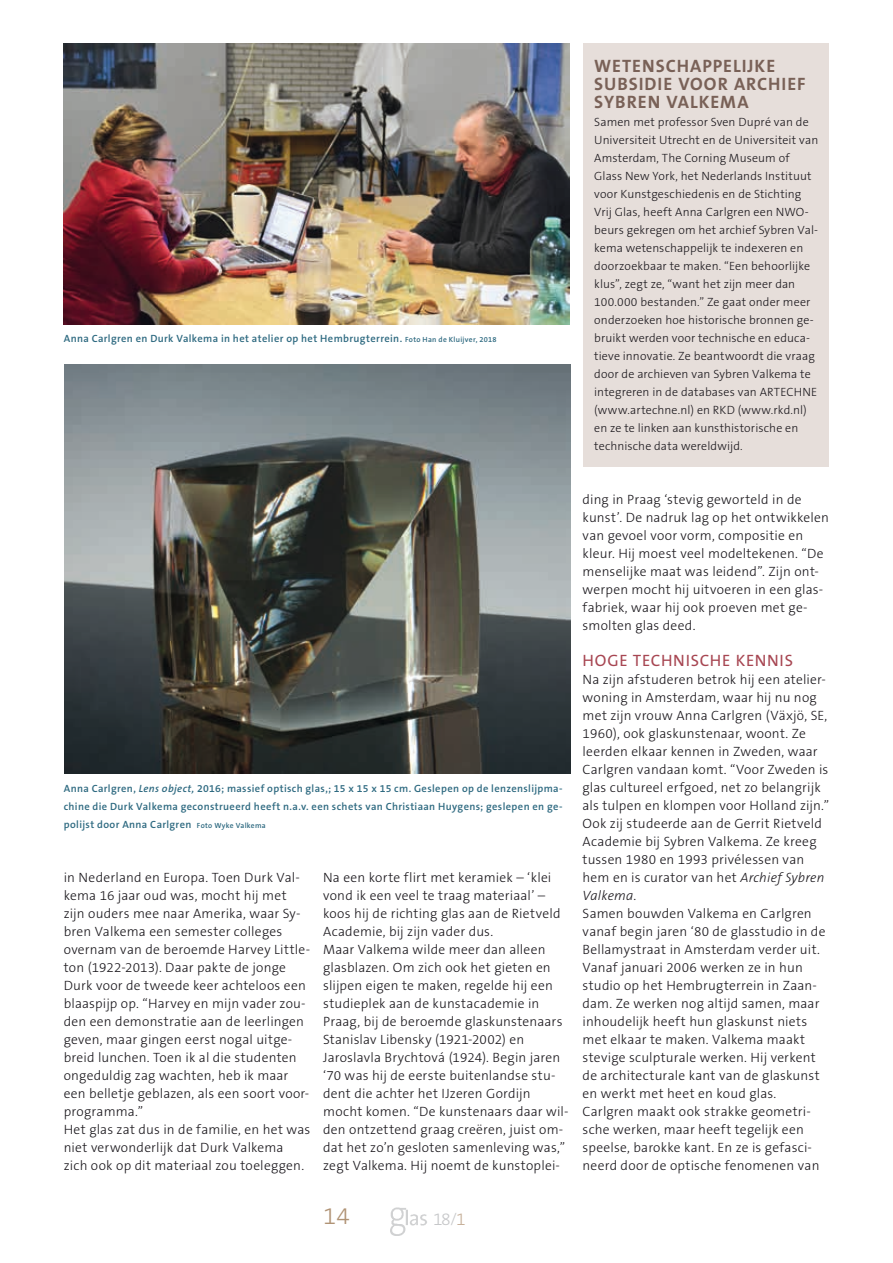
<style>
.page{position:relative;width:893px;height:1263px;background:#fff}
.page>*{position:absolute;margin:0;border:0;box-sizing:border-box;transform-origin:0 0}
.t1{font:300 24px "The Sans B3";color:#b09375}
.t2{font:700 18px/18px "The Sans B7";letter-spacing:.055em;color:#796157}
.t3{font:300 17.55px "The Sans B3";color:#c6c7c9}
.t4{font:16.5px "The Sans B5 Plain";letter-spacing:.045em;color:#a74652}
.t5{font:300 13.5px/18px "The Sans B3";letter-spacing:.01em;color:#1a171c}
.t6{font:300 12px/18px "The Sans B3";letter-spacing:.01em;color:#1a171c}
.t7{font:600 10.5px/18px "The Sans B6";letter-spacing:.035em;color:#2d6980;text-align:justify}
.s1{font-size:7.5px}
.s2{font-style:italic}
.s3{font-family:"The Sans B4";font-size:13.35px}
.s4{color:#c7b19b}
</style>
<div class="page">
<img style="left:390px;top:1207px;width:37px;height:28px">
<div style="left:583px;top:43px;width:245px;height:424px;background:#e6deda"></div>
<img style="left:64px;top:43px;width:506px;height:281px">
<img style="left:64px;top:364px;width:506px;height:409px">
<p class="t7" style="left:64px;top:330px;width:434px">Anna Carlgren en Durk Valkema in het atelier op het Hembrugterrein. <span class="s1">Foto Han de Kluijver, 2018</span></p>
<h2 class="t2" style="left:594px;top:58px;width:213px">WETENSCHAPPELIJKE<br>SUBSIDIE VOOR ARCHIEF<br>SYBREN VALKEMA</h2>
<p class="t6" style="left:594px;top:114px;width:226px">Samen met professor Sven Dupré van de Universiteit Utrecht en de Universiteit van Amsterdam, The Corning Museum of Glass New York, het Nederlands Instituut voor Kunstgeschiedenis en de Stichting Vrij Glas, heeft Anna Carlgren een NWO&shy;beurs gekregen om het archief Sybren Val&shy;kema wetenschappelijk te indexeren en doorzoekbaar te maken. “Een behoorlijke klus”, zegt ze, “want het zijn meer dan 100.000 bestanden.” Ze gaat onder meer onderzoeken hoe historische bronnen ge&shy;bruikt werden voor technische en educa&shy;tieve innovatie. Ze beantwoordt die vraag door de archieven van Sybren Valkema te integreren in de databases van ARTECHNE (www.artechne.nl) en RKD (www.rkd.nl) en ze te linken aan kunsthistorische en technische data wereldwijd.</p>
<p class="t7" style="left:64px;top:780px;width:500px">Anna Carlgren, <span class="s2">Lens object,</span> 2016; massief optisch glas,; 15 x 15 x 15 cm. Geslepen op de lenzenslijpma&shy;chine die Durk Valkema geconstrueerd heeft n.a.v. een schets van Christiaan Huygens; geslepen en ge&shy;polijst door Anna Carlgren <span class="s1">Foto Wyke Valkema</span></p>
<p class="t5" style="left:64px;top:869px;width:248px">in Nederland en Europa. Toen Durk Val&shy;kema 16 jaar oud was, mocht hij met zijn ouders mee naar Amerika, waar Sy&shy;bren Valkema een semester colleges overnam van de beroemde Harvey Little&shy;ton (1922-2013). Daar pakte de jonge Durk voor de tweede keer achteloos een blaaspijp op. “Harvey en mijn vader zou&shy;den een demonstratie aan de leerlingen geven, maar gingen eerst nogal uitge&shy;breid lunchen. Toen ik al die studenten ongeduldig zag wachten, heb ik maar een belletje geblazen, als een soort voor&shy;programma.”<br>Het glas zat dus in de familie, en het was niet verwonderlijk dat Durk Valkema zich ook op dit materiaal zou toeleggen.</p>
<p class="t5" style="left:323px;top:869px;width:247px">Na een korte flirt met keramiek – ‘klei vond ik een veel te traag materiaal’ – koos hij de richting glas aan de Rietveld Academie, bij zijn vader dus.<br>Maar Valkema wilde meer dan alleen glasblazen. Om zich ook het gieten en slijpen eigen te maken, regelde hij een studieplek aan de kunstacademie in Praag, bij de beroemde glaskunstenaars Stanislav Libensky (1921-2002) en Jaroslavla Brychtová (1924). Begin jaren ‘70 was hij de eerste buitenlandse stu&shy;dent die achter het IJzeren Gordijn mocht komen. “De kunstenaars daar wil&shy;den ontzettend graag creëren, juist om&shy;dat het zo’n gesloten samenleving was,” zegt Valkema. Hij noemt de kunstoplei-</p>
<h1 class="t1" style="left:323px;top:1204px;width:28px">14</h1>
<p class="t3" style="left:433px;top:1210px;width:34px">18<span class="s3">/</span><span class="s4">1</span></p>
<p class="t5" style="left:583px;top:491px;width:248px">ding in Praag ‘stevig geworteld in de kunst’. De nadruk lag op het ontwikkelen van gevoel voor vorm, compositie en kleur. Hij moest veel modeltekenen. “De menselijke maat was leidend”. Zijn ont&shy;werpen mocht hij uitvoeren in een glas&shy;fabriek, waar hij ook proeven met ge&shy;smolten glas deed.</p>
<p class="t4" style="left:583px;top:652px;width:212px">HOGE TECHNISCHE KENNIS</p>
<p class="t5" style="left:583px;top:671px;width:248px">Na zijn afstuderen betrok hij een atelier&shy;woning in Amsterdam, waar hij nu nog met zijn vrouw Anna Carlgren (Växjö, SE, 1960), ook glaskunstenaar, woont. Ze leerden elkaar kennen in Zweden, waar Carlgren vandaan komt. “Voor Zweden is glas cultureel erfgoed, net zo belangrijk als tulpen en klompen voor Holland zijn.” Ook zij studeerde aan de Gerrit Rietveld Academie bij Sybren Valkema. Ze kreeg tussen 1980 en 1993 privélessen van hem en is curator van het <span class="s2">Archief Sybren Valkema</span>.<br>Samen bouwden Valkema en Carlgren vanaf begin jaren ‘80 de glasstudio in de Bellamystraat in Amsterdam verder uit.<br>Vanaf januari 2006 werken ze in hun studio op het Hembrugterrein in Zaan&shy;dam. Ze werken nog altijd samen, maar inhoudelijk heeft hun glaskunst niets met elkaar te maken. Valkema maakt stevige sculpturale werken. Hij verkent de architecturale kant van de glaskunst en werkt met heet en koud glas.<br>Carlgren maakt ook strakke geometri&shy;sche werken, maar heeft tegelijk een speelse, barokke kant. En ze is gefasci&shy;neerd door de optische fenomenen van</p>
</div>
